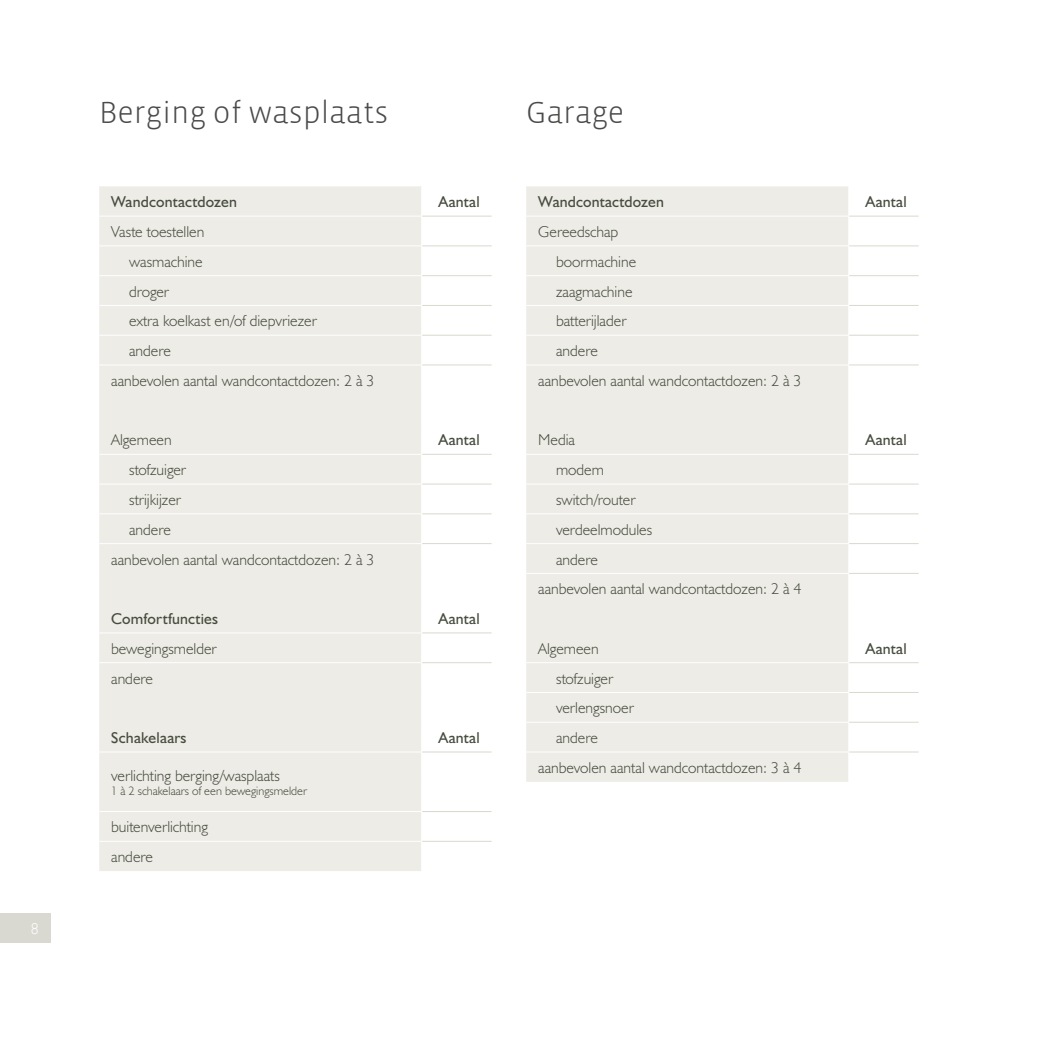
<style>
.page{position:relative;width:1042px;height:1042px;background:#fff}
.page>*{position:absolute;margin:0;border:0;box-sizing:border-box;transform-origin:0 0}
.t1{font:300 31.5px "Vista Sans";color:#4a4a49}
.t2{font:300 15.75px/29.8px "Humanist 521 BT";color:#464c3e}
.t3{font:15.75px "Humanist 521 BT";letter-spacing:.015em;color:#464c3e}
.t4{font:300 15.75px "Humanist 521 BT";color:#fff}
.t5{font:300 12.25px "Humanist 521 BT";color:#464c3e}
</style>
<div class="page">
<div style="left:0;top:913px;width:50px;height:30px;background:#dad9d1"></div>
<div style="left:99px;top:186px;width:322px;height:685px;background:#edece6"></div>
<hr style="left:99px;top:216px;width:323px;height:1px;background:#fff">
<hr style="left:99px;top:245px;width:323px;height:1px;background:#fff">
<hr style="left:99px;top:275px;width:323px;height:1px;background:#fff">
<hr style="left:99px;top:305px;width:323px;height:1px;background:#fff">
<hr style="left:99px;top:335px;width:323px;height:1px;background:#fff">
<hr style="left:99px;top:364px;width:323px;height:1px;background:#fff">
<hr style="left:99px;top:454px;width:323px;height:1px;background:#fff">
<hr style="left:99px;top:484px;width:323px;height:1px;background:#fff">
<hr style="left:99px;top:513px;width:323px;height:1px;background:#fff">
<hr style="left:99px;top:543px;width:323px;height:1px;background:#fff">
<hr style="left:99px;top:632px;width:323px;height:1px;background:#fff">
<hr style="left:99px;top:662px;width:323px;height:1px;background:#fff">
<hr style="left:99px;top:751px;width:323px;height:1px;background:#fff">
<hr style="left:99px;top:811px;width:323px;height:1px;background:#fff">
<hr style="left:99px;top:841px;width:323px;height:1px;background:#fff">
<hr style="left:422px;top:216px;width:70px;height:1px;background:#dad8cd">
<hr style="left:422px;top:245px;width:70px;height:1px;background:#dad8cd">
<hr style="left:422px;top:275px;width:70px;height:1px;background:#dad8cd">
<hr style="left:422px;top:305px;width:70px;height:1px;background:#dad8cd">
<hr style="left:422px;top:335px;width:70px;height:1px;background:#dad8cd">
<hr style="left:422px;top:364px;width:70px;height:1px;background:#dad8cd">
<hr style="left:422px;top:454px;width:70px;height:1px;background:#dad8cd">
<hr style="left:422px;top:484px;width:70px;height:1px;background:#dad8cd">
<hr style="left:422px;top:513px;width:70px;height:1px;background:#dad8cd">
<hr style="left:422px;top:543px;width:70px;height:1px;background:#dad8cd">
<hr style="left:422px;top:632px;width:70px;height:1px;background:#dad8cd">
<hr style="left:422px;top:662px;width:70px;height:1px;background:#dad8cd">
<hr style="left:422px;top:751px;width:70px;height:1px;background:#dad8cd">
<hr style="left:422px;top:811px;width:70px;height:1px;background:#dad8cd">
<hr style="left:422px;top:841px;width:70px;height:1px;background:#dad8cd">
<div style="left:526px;top:186px;width:322px;height:596px;background:#edece6"></div>
<hr style="left:526px;top:216px;width:323px;height:1px;background:#fff">
<hr style="left:526px;top:245px;width:323px;height:1px;background:#fff">
<hr style="left:526px;top:275px;width:323px;height:1px;background:#fff">
<hr style="left:526px;top:305px;width:323px;height:1px;background:#fff">
<hr style="left:526px;top:335px;width:323px;height:1px;background:#fff">
<hr style="left:526px;top:364px;width:323px;height:1px;background:#fff">
<hr style="left:526px;top:454px;width:323px;height:1px;background:#fff">
<hr style="left:526px;top:484px;width:323px;height:1px;background:#fff">
<hr style="left:526px;top:513px;width:323px;height:1px;background:#fff">
<hr style="left:526px;top:543px;width:323px;height:1px;background:#fff">
<hr style="left:526px;top:573px;width:323px;height:1px;background:#fff">
<hr style="left:526px;top:662px;width:323px;height:1px;background:#fff">
<hr style="left:526px;top:692px;width:323px;height:1px;background:#fff">
<hr style="left:526px;top:722px;width:323px;height:1px;background:#fff">
<hr style="left:526px;top:751px;width:323px;height:1px;background:#fff">
<hr style="left:849px;top:216px;width:69px;height:1px;background:#dad8cd">
<hr style="left:849px;top:245px;width:69px;height:1px;background:#dad8cd">
<hr style="left:849px;top:275px;width:69px;height:1px;background:#dad8cd">
<hr style="left:849px;top:305px;width:69px;height:1px;background:#dad8cd">
<hr style="left:849px;top:335px;width:69px;height:1px;background:#dad8cd">
<hr style="left:849px;top:364px;width:69px;height:1px;background:#dad8cd">
<hr style="left:849px;top:454px;width:69px;height:1px;background:#dad8cd">
<hr style="left:849px;top:484px;width:69px;height:1px;background:#dad8cd">
<hr style="left:849px;top:513px;width:69px;height:1px;background:#dad8cd">
<hr style="left:849px;top:543px;width:69px;height:1px;background:#dad8cd">
<hr style="left:849px;top:573px;width:69px;height:1px;background:#dad8cd">
<hr style="left:849px;top:662px;width:69px;height:1px;background:#dad8cd">
<hr style="left:849px;top:692px;width:69px;height:1px;background:#dad8cd">
<hr style="left:849px;top:722px;width:69px;height:1px;background:#dad8cd">
<hr style="left:849px;top:751px;width:69px;height:1px;background:#dad8cd">
<p class="t4" style="left:31px;top:918px;width:9px">8</p>
<h1 class="t1" style="left:99px;top:93px;width:291px">Berging of wasplaats</h1>
<h1 class="t1" style="left:526px;top:93px;width:99px">Garage</h1>
<p class="t3" style="left:111px;top:192px;width:127px">Wandcontactdozen</p>
<p class="t3" style="left:438px;top:192px;width:43px">Aantal</p>
<p class="t2" style="left:111px;top:217px;width:95px">Vaste toestellen</p>
<p class="t2" style="left:129px;top:246px;width:75px">wasmachine</p>
<p class="t2" style="left:129px;top:276px;width:42px">droger</p>
<p class="t2" style="left:129px;top:306px;width:189px">extra koelkast en/of diepvriezer</p>
<p class="t2" style="left:129px;top:336px;width:43px">andere</p>
<p class="t2" style="left:111px;top:365px;width:265px">aanbevolen aantal wandcontactdozen: 2 à 3</p>
<p class="t2" style="left:111px;top:425px;width:62px">Algemeen</p>
<p class="t3" style="left:438px;top:430px;width:43px">Aantal</p>
<p class="t2" style="left:129px;top:455px;width:59px">stofzuiger</p>
<p class="t2" style="left:129px;top:484px;width:54px">strijkijzer</p>
<p class="t2" style="left:129px;top:514px;width:43px">andere</p>
<p class="t2" style="left:111px;top:544px;width:265px">aanbevolen aantal wandcontactdozen: 2 à 3</p>
<p class="t3" style="left:111px;top:608px;width:108px">Comfortfuncties</p>
<p class="t3" style="left:438px;top:608px;width:43px">Aantal</p>
<p class="t2" style="left:111px;top:633px;width:107px">bewegingsmelder andere</p>
<p class="t3" style="left:111px;top:728px;width:77px">Schakelaars</p>
<p class="t3" style="left:438px;top:728px;width:43px">Aantal</p>
<p class="t2" style="left:111px;top:760px;width:170px">verlichting berging/wasplaats</p>
<p class="t5" style="left:111px;top:783px;width:197px">1 à 2 schakelaars of een bewegingsmelder</p>
<p class="t2" style="left:111px;top:812px;width:98px">buitenverlichting andere</p>
<p class="t3" style="left:538px;top:192px;width:127px">Wandcontactdozen</p>
<p class="t3" style="left:865px;top:192px;width:43px">Aantal</p>
<p class="t2" style="left:538px;top:217px;width:82px">Gereedschap</p>
<p class="t2" style="left:556px;top:246px;width:82px">boormachine</p>
<p class="t2" style="left:556px;top:276px;width:78px">zaagmachine</p>
<p class="t2" style="left:556px;top:306px;width:72px">batterijlader</p>
<p class="t2" style="left:556px;top:336px;width:43px">andere</p>
<p class="t2" style="left:538px;top:365px;width:265px">aanbevolen aantal wandcontactdozen: 2 à 3</p>
<p class="t2" style="left:538px;top:425px;width:38px">Media</p>
<p class="t3" style="left:865px;top:430px;width:43px">Aantal</p>
<p class="t2" style="left:556px;top:455px;width:49px">modem</p>
<p class="t2" style="left:556px;top:484px;width:81px">switch/router</p>
<p class="t2" style="left:556px;top:514px;width:98px">verdeelmodules</p>
<p class="t2" style="left:556px;top:544px;width:43px">andere</p>
<p class="t2" style="left:538px;top:574px;width:265px">aanbevolen aantal wandcontactdozen: 2 à 4</p>
<p class="t2" style="left:538px;top:633px;width:62px">Algemeen</p>
<p class="t3" style="left:865px;top:638px;width:43px">Aantal</p>
<p class="t2" style="left:556px;top:663px;width:59px">stofzuiger</p>
<p class="t2" style="left:556px;top:693px;width:79px">verlengsnoer</p>
<p class="t2" style="left:556px;top:723px;width:43px">andere</p>
<p class="t2" style="left:538px;top:752px;width:265px">aanbevolen aantal wandcontactdozen: 3 à 4</p>
</div>
